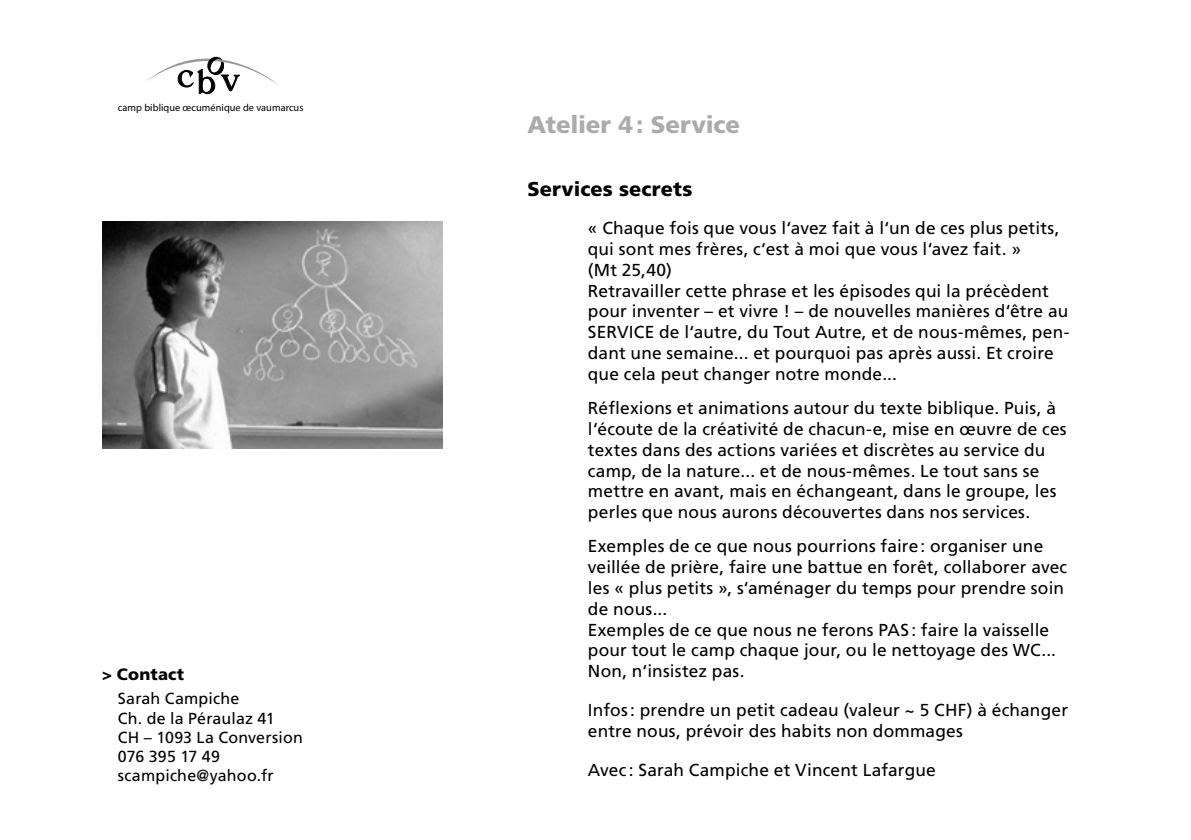
<style>
.page{position:relative;width:1191px;height:840px;background:#fff}
.page>*{position:absolute;margin:0;border:0;box-sizing:border-box;transform-origin:0 0}
.t1{font:900 24px "Frutiger LT";letter-spacing:-.005em;color:#acabaa}
.t2{font:900 20px "Frutiger LT";letter-spacing:.005em;color:#000}
.t3{font:17.2px/20.8px "Frutiger LT";letter-spacing:.01em;color:#000}
.t4{font:900 16.4px "Frutiger LT";letter-spacing:.015em;color:#000}
.t5{font:16px/19.2px "Frutiger LT";letter-spacing:.01em;color:#000}
.t6{font:10.4px "Myriad Pro";letter-spacing:.005em;color:#000}
</style>
<div class="page">
<svg style="left:147px;top:57px;width:131px;height:38px"></svg>
<img style="left:102px;top:221px;width:340px;height:227px">
<p class="t6" style="left:118px;top:101px;width:187px">camp biblique œcuménique de vaumarcus</p>
<p class="t4" style="left:102px;top:663px;width:84px">&gt; Contact</p>
<p class="t5" style="left:118px;top:689px;width:186px">Sarah Campiche<br>Ch. de la Péraulaz 41<br>CH – 1093 La Conversion<br>076 395 17 49 scampiche@yahoo.fr</p>
<h1 class="t1" style="left:527px;top:110px;width:214px">Atelier 4: Service</h1>
<p class="t2" style="left:527px;top:177px;width:166px">Services secrets</p>
<p class="t3" style="left:588px;top:218px;width:483px">« Chaque fois que vous l‘avez fait à l‘un de ces plus petits, qui sont mes frères, c‘est à moi que vous l‘avez fait. »<br>(Mt 25,40)<br>Retravailler cette phrase et les épisodes qui la précèdent pour inventer – et vivre ! – de nouvelles manières d‘être au SERVICE de l‘autre, du Tout Autre, et de nous-mêmes, pen&shy;dant une semaine... et pourquoi pas après aussi. Et croire que cela peut changer notre monde...</p>
<p class="t3" style="left:588px;top:397px;width:480px">Réflexions et animations autour du texte biblique. Puis, à l‘écoute de la créativité de chacun-e, mise en œuvre de ces textes dans des actions variées et discrètes au service du camp, de la nature... et de nous-mêmes. Le tout sans se mettre en avant, mais en échangeant, dans le groupe, les perles que nous aurons découvertes dans nos services.</p>
<p class="t3" style="left:588px;top:536px;width:481px">Exemples de ce que nous pourrions faire: organiser une veillée de prière, faire une battue en forêt, collaborer avec les « plus petits », s‘aménager du temps pour prendre soin de nous...<br>Exemples de ce que nous ne ferons PAS: faire la vaisselle pour tout le camp chaque jour, ou le nettoyage des WC...<br>Non, n‘insistez pas.</p>
<p class="t3" style="left:588px;top:699px;width:482px">Infos: prendre un petit cadeau (valeur ~ 5 CHF) à échanger entre nous, prévoir des habits non dommages</p>
<p class="t3" style="left:588px;top:759px;width:349px">Avec : Sarah Campiche et Vincent Lafargue</p>
</div>
